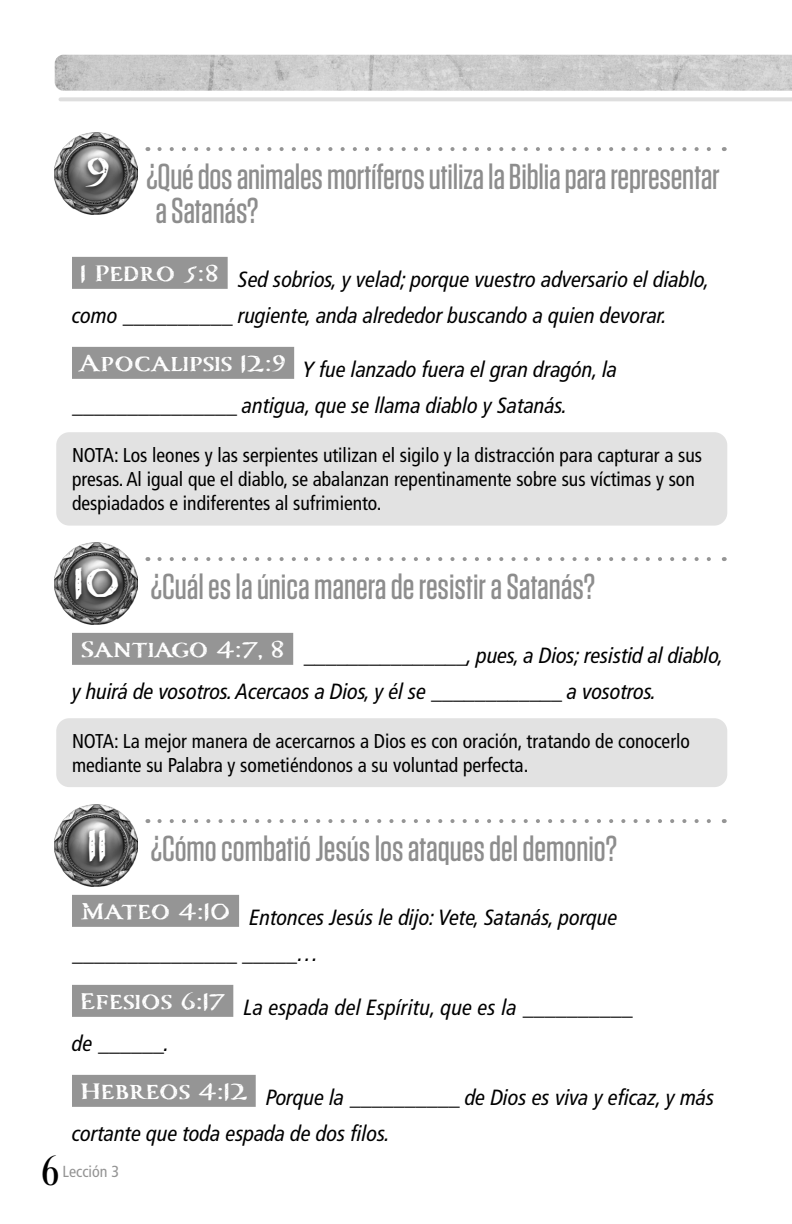
<style>
.page{position:relative;width:792px;height:1224px;background:#fff}
.page>*{position:absolute;margin:0;border:0;box-sizing:border-box;transform-origin:0 0}
.Compass_Numbers{font:700 50px "Carta Marina";color:#fff}
.t1{font:44px "Desire Pro";color:#000}
.Questions_1{font:500 36px/34px "Tungsten";letter-spacing:-.005em;color:#8d8d8d}
.Scripture_with_blanks{font:italic condensed 22px/36px "Frutiger LT Pro";color:#000}
.NOTE{font:condensed 20px/24px "Frutiger LT Pro";color:#000}
.t2{font:condensed 16px "Frutiger LT Pro";color:#949494}
</style>
<div class="page">
<img style="left:55px;top:55px;width:737px;height:36px">
<hr style="left:60px;top:97px;width:732px;height:4px;background:#dedede">
<div style="left:72px;top:257px;width:156px;height:32px;background:#959595"></div>
<div style="left:72px;top:347px;width:222px;height:32px;background:#959595"></div>
<div style="left:72px;top:633px;width:221px;height:32px;background:#959595"></div>
<div style="left:72px;top:895px;width:167px;height:32px;background:#959595"></div>
<div style="left:72px;top:985px;width:161px;height:32px;background:#959595"></div>
<div style="left:72px;top:1075px;width:184px;height:32px;background:#959595"></div>
<img style="left:54px;top:133px;width:83px;height:82px">
<div style="left:79px;top:154px;width:35px;height:40px;background:#000;opacity:.75"></div>
<img style="left:54px;top:543px;width:83px;height:82px">
<div style="left:69px;top:564px;width:54px;height:43px;background:#000;opacity:.75"></div>
<img style="left:54px;top:805px;width:83px;height:82px">
<div style="left:82px;top:826px;width:29px;height:43px;background:#000;opacity:.75"></div>
<svg style="left:159px;top:147px;width:552px;height:4px"></svg>
<div style="left:56px;top:432px;width:671px;height:94px;background:#e2e2e2;border-radius:13px"></div>
<svg style="left:159px;top:557px;width:552px;height:4px"></svg>
<div style="left:56px;top:718px;width:671px;height:69px;background:#e2e2e2;border-radius:13px"></div>
<svg style="left:159px;top:819px;width:552px;height:4px"></svg>
<p class="Compass_Numbers" style="left:85px;top:142px;width:26px">9</p>
<p class="Questions_1" style="left:146px;top:160px;width:575px">¿Qué dos animales mortíferos utiliza la Biblia para representar a Satanás?</p>
<p class="Scripture_with_blanks" style="left:72px;top:261px;width:639px;text-indent:8px"><sup>1</sup> <sup>Pedro</sup> <sup>5:8</sup> Sed sobrios, y velad; porque vuestro adversario el diablo, como __________ rugiente, anda alrededor buscando a quien devorar.</p>
<p class="Scripture_with_blanks" style="left:72px;top:351px;width:547px"><sup>Apocalipsis</sup> <sup>12:9</sup> Y fue lanzado fuera el gran dragón, la _______________ antigua, que se llama diablo y Satanás.</p>
<p class="NOTE" style="left:72px;top:443px;width:632px">NOTA: Los leones y las serpientes utilizan el sigilo y la distracción para capturar a sus presas. Al igual que el diablo, se abalanzan repentinamente sobre sus víctimas y son despiadados e indiferentes al sufrimiento.</p>
<p class="Compass_Numbers" style="left:74px;top:552px;width:49px">10</p>
<p class="Questions_1" style="left:151px;top:570px;width:446px">¿Cuál es la única manera de resistir a Satanás?</p>
<p class="Scripture_with_blanks" style="left:72px;top:637px;width:653px;text-indent:8px"><sup>Santiago</sup> <sup>4:7,</sup> <sup>8</sup> _______________, pues, a Dios; resistid al diablo, y huirá de vosotros. Acercaos a Dios, y él se ____________ a vosotros.</p>
<p class="NOTE" style="left:72px;top:729px;width:619px">NOTA: La mejor manera de acercarnos a Dios es con oración, tratando de conocerlo mediante su Palabra y sometiéndonos a su voluntad perfecta.</p>
<p class="Compass_Numbers" style="left:87px;top:814px;width:22px">11</p>
<p class="Questions_1" style="left:151px;top:832px;width:468px">¿Cómo combatió Jesús los ataques del demonio?</p>
<p class="Scripture_with_blanks" style="left:72px;top:899px;width:547px;text-indent:8px"><sup>Mateo</sup> <sup>4:10</sup> Entonces Jesús le dijo: Vete, Satanás, porque _______________ _____…</p>
<p class="Scripture_with_blanks" style="left:72px;top:989px;width:562px;text-indent:8px"><sup>Efesios</sup> <sup>6:17</sup> La espada del Espíritu, que es la __________ de ______.</p>
<p class="Scripture_with_blanks" style="left:72px;top:1079px;width:644px;text-indent:8px"><sup>Hebreos</sup> <sup>4:12</sup> Porque la __________ de Dios es viva y eficaz, y más cortante que toda espada de dos filos.</p>
<h2 class="t1" style="left:42px;top:1144px;width:18px">6</h2>
<p class="t2" style="left:63px;top:1162px;width:58px">Lección 3</p>
</div>
